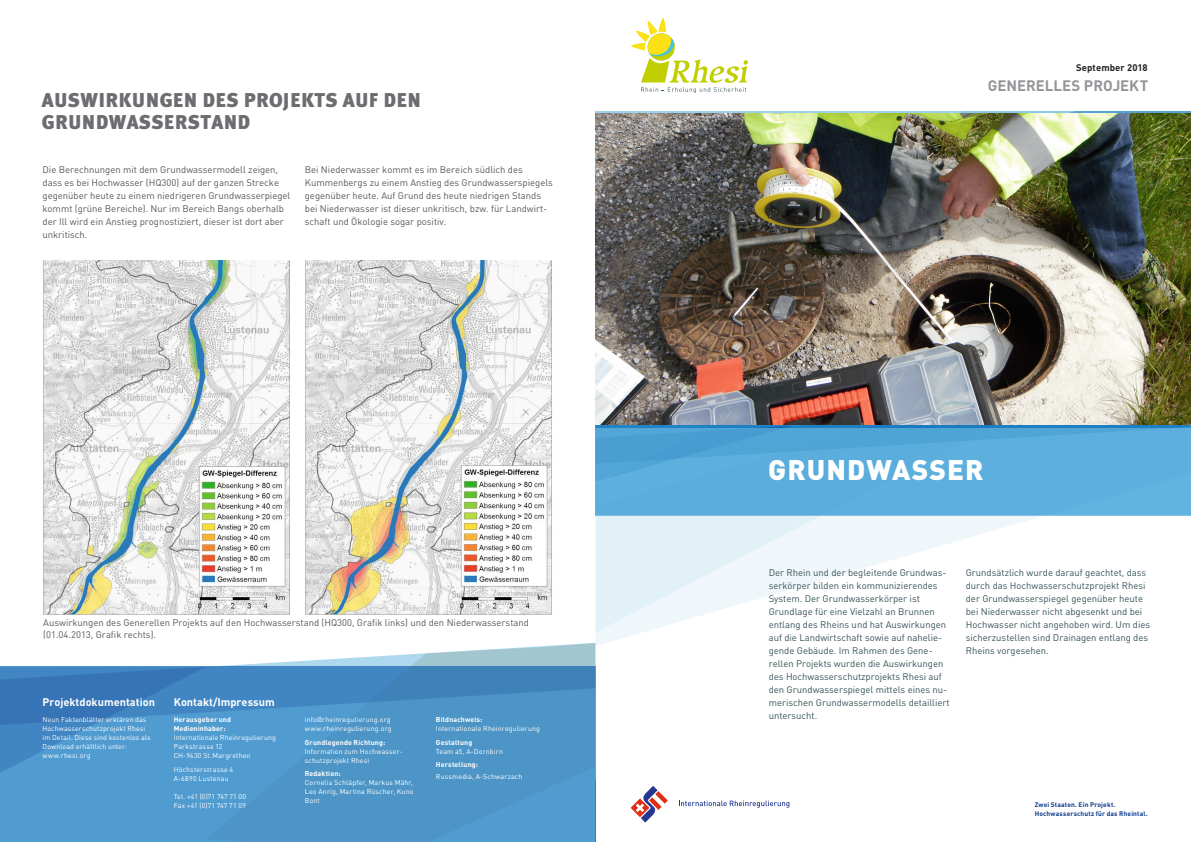
<style>
.page{position:relative;width:1191px;height:842px;background:#fff}
.page>*{position:absolute;margin:0;border:0;box-sizing:border-box;transform-origin:0 0}
.t1{font:900 28px "DIN";letter-spacing:.04em;color:#fff}
.t2{font:900 20px/22px "Meta Plus";letter-spacing:.015em;color:#6c6d70}
.t3{font:700 15px "DIN";letter-spacing:.065em;color:#939598}
.t4{font:700 11px "DIN";color:#fff}
.t5{font:9.5px/13px "DIN";color:#365359}
.t6{font:9.5px/13px "DIN";color:#57585a}
.t7{font:700 9.5px "DIN";letter-spacing:.01em;color:#231f20}
.t8{font:7px/9px "DIN";letter-spacing:.02em;color:#fff}
.t9{font:700 7px/9px "DIN";letter-spacing:.02em;color:#fff}
.t10{font:700 6.6px/8.9px "DIN";letter-spacing:.025em;color:#103d8c}
</style>
<div class="page">
<svg style="left:0;top:643px;width:595px;height:199px;background:#5b9ccc"></svg>
<hr style="left:595px;top:111px;width:596px;height:3px;background:#39a2d8">
<svg style="left:630px;top:786px;width:38px;height:36px"></svg>
<svg style="left:679px;top:801px;width:110px;height:7px"></svg>
<svg style="left:631px;top:18px;width:117px;height:75px"></svg>
<hr style="left:595px;top:425px;width:596px;height:3px;background:#39a2d8">
<div style="left:595px;top:428px;width:596px;height:87px;background:linear-gradient(to right,#54a7d8,#5fb2de)"></div>
<svg style="left:595px;top:515px;width:596px;height:264px"></svg>
<img style="left:595px;top:114px;width:596px;height:311px">
<img style="left:43px;top:260px;width:247px;height:355px">
<img style="left:305px;top:260px;width:247px;height:355px">
<h2 class="t2" style="left:42px;top:89px;width:381px">AUSWIRKUNGEN DES PROJEKTS AUF DEN<br>GRUNDWASSERSTAND</h2>
<p class="t6" style="left:43px;top:162px;width:249px">Die Berechnungen mit dem Grundwassermodell zeigen, dass es bei Hochwasser (HQ300) auf der ganzen Strecke gegenüber heute zu einem niedrigeren Grundwasserpiegel kommt (grüne Bereiche). Nur im Bereich Bangs oberhalb der Ill wird ein Anstieg prognostiziert, dieser ist dort aber unkritisch.</p>
<p class="t6" style="left:305px;top:162px;width:250px">Bei Niederwasser kommt es im Bereich südlich des Kummenbergs zu einem Anstieg des Grundwasserspiegels gegenüber heute. Auf Grund des heute niedrigen Stands bei Niederwasser ist dieser unkritisch, bzw. für Landwirt&shy;schaft und Ökologie sogar positiv.</p>
<p class="t6" style="left:43px;top:616px;width:487px;line-height:12px">Auswirkungen des Generellen Projekts auf den Hochwasserstand (HQ300, Grafik links) und den Niederwasserstand (01.04.2013, Grafik rechts).</p>
<p class="t4" style="left:43px;top:694px;width:114px">Projektdokumentation</p>
<p class="t4" style="left:174px;top:694px;width:102px">Kontakt/Impressum</p>
<p class="t8" style="left:43px;top:715px;width:110px">Neun Faktenblätter erklären das<br>Hochwasserschutzprojekt Rhesi im Detail. Diese sind kostenlos als<br>Download erhältlich unter: www.rhesi.org</p>
<p class="t9" style="left:174px;top:715px;width:59px">Herausgeber und<br>Medieninhaber:</p>
<p class="t8" style="left:174px;top:733px;width:104px">Internationale Rheinregulierung<br>Parkstrasse 12<br>CH-9430 St.Margrethen</p>
<p class="t8" style="left:174px;top:764px;width:61px">Höchsterstrasse 4<br>A-6890 Lustenau</p>
<p class="t8" style="left:174px;top:791px;width:74px">Tel. +41 (0)71 747 71 00<br>Fax +41 (0)71 747 71 09</p>
<p class="t8" style="left:305px;top:715px;width:88px">info@rheinregulierung.org www.rheinregulierung.org</p>
<p class="t9" style="left:305px;top:737px;width:82px">Grundlegende Richtung:</p>
<p class="t8" style="left:305px;top:746px;width:100px">Information zum Hochwasser&shy;schutzprojekt Rhesi</p>
<p class="t9" style="left:305px;top:769px;width:37px">Redaktion:</p>
<p class="t8" style="left:305px;top:778px;width:110px;text-align:justify">Cornelia Schläpfer, Markus Mähr, Leo Anrig, Martina Rüscher, Kuno Bont</p>
<p class="t9" style="left:436px;top:715px;width:48px">Bildnachweis:</p>
<p class="t8" style="left:436px;top:724px;width:106px">Internationale Rheinregulierung</p>
<p class="t9" style="left:436px;top:737px;width:38px">Gestaltung</p>
<p class="t8" style="left:436px;top:746px;width:69px">Team a5, A-Dornbirn</p>
<p class="t9" style="left:436px;top:760px;width:43px">Herstellung:</p>
<p class="t8" style="left:436px;top:771px;width:88px">Russmedia, A-Schwarzach</p>
<p class="t7" style="left:1076px;top:61px;width:73px">September 2018</p>
<h3 class="t3" style="left:988px;top:76px;width:39px">Genere</h3>
<h3 class="t3" style="left:1045px;top:76px;width:105px">lles Proj ekt</h3>
<h1 class="t1" style="left:768px;top:451px;width:217px">GRUNDWASSER</h1>
<p class="t5" style="left:768px;top:565px;width:182px">Der Rhein und der begleitende Grundwas&shy;serkörper bilden ein kommunizierendes System. Der Grundwasserkörper ist Grundlage für eine Vielzahl an Brunnen entlang des Rheins und hat Auswirkungen auf die Landwirtschaft sowie auf nahelie&shy;gende Gebäude. Im Rahmen des Gene&shy;rellen Projekts wurden die Auswirkungen des Hochwasserschutzprojekts Rhesi auf den Grundwasserspiegel mittels eines nu&shy;merischen Grundwassermodells detailliert untersucht.</p>
<p class="t5" style="left:965px;top:565px;width:186px">Grundsätzlich wurde darauf geachtet, dass durch das Hochwasserschutzprojekt Rhesi der Grundwasserspiegel gegenüber heute bei Niederwasser nicht abgesenkt und bei Hochwasser nicht angehoben wird. Um dies sicherzustellen sind Drainagen entlang des Rheins vorgesehen.</p>
<p class="t10" style="left:1034px;top:800px;width:115px">Zwei Staaten. Ein Projekt.<br>Hochwasserschutz für das Rheintal.</p>
</div>
